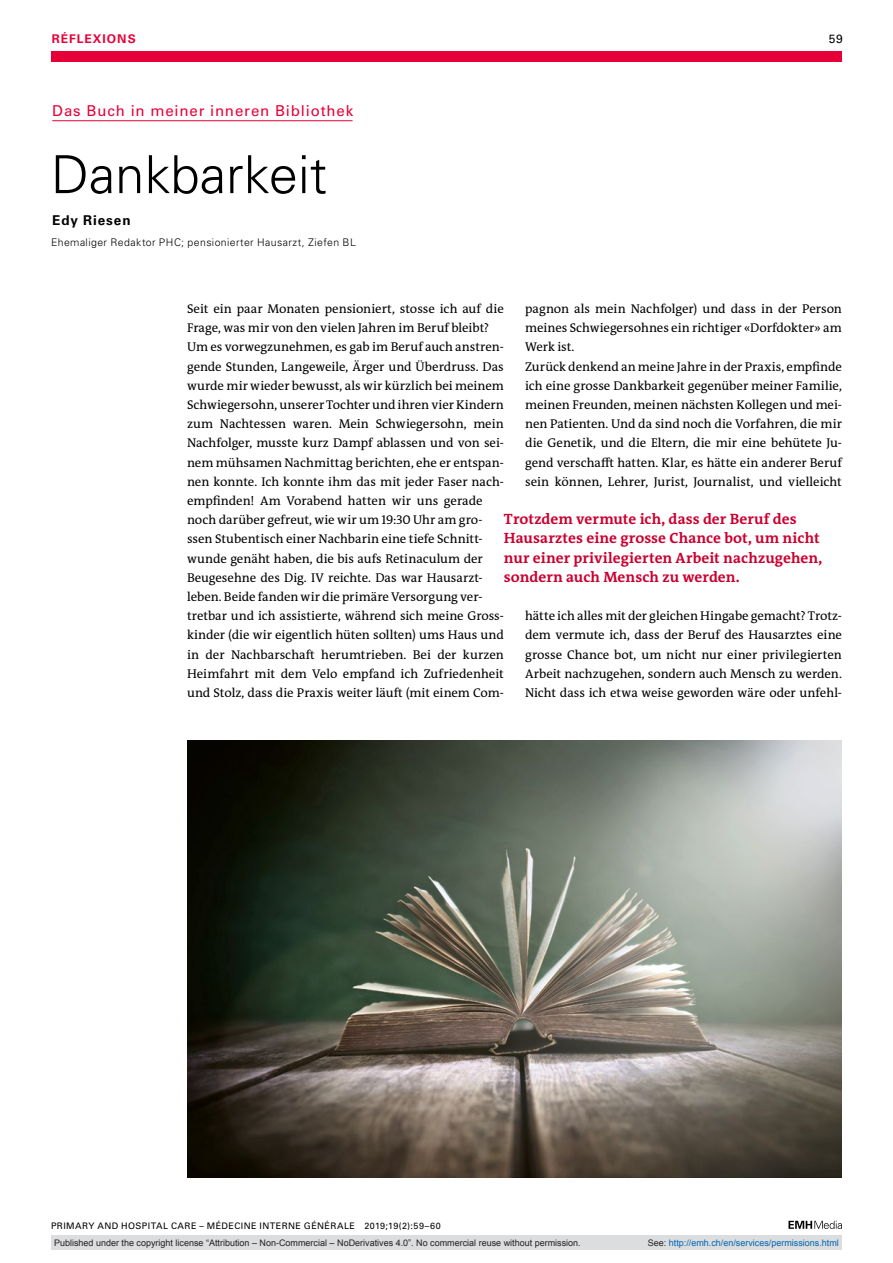
<style>
.page{position:relative;width:893px;height:1263px;background:#fff}
.page>*{position:absolute;margin:0;border:0;box-sizing:border-box;transform-origin:0 0}
.t1{font:300 52.5px "Univers LT Std";color:#000}
.t2{font:700 15px/19.2px "The Antiqua B W7";letter-spacing:.01em;color:#cb0030}
.t3{font:15px "Univers LT Std";letter-spacing:.055em;color:#e70038}
.t4{font:700 13.5px "Univers LT Std";letter-spacing:.07em;color:#000}
.t5{font:12.75px/19.2px "The Antiqua B W5 Plain";letter-spacing:-.005em;color:#000}
.t6{font:700 12px "Univers LT Std";letter-spacing:.085em;color:#e70038}
.t7{font:12px "Univers LT Std";color:#000}
.t8{font:300 10.5px "Univers LT Std";letter-spacing:.035em;color:#000}
.t9{font:9px "Arial";color:#231f20}
.t10{font:9px "Univers LT Std";letter-spacing:.05em;color:#000}
.t11{font:9px "Arial";color:#0166b3}
.s1{color:#231f20}
</style>
<div class="page">
<div style="left:51px;top:51px;width:791px;height:11px;background:#e70038"></div>
<svg style="left:788px;top:1221px;width:54px;height:8px"></svg>
<hr style="left:52px;top:120px;width:301px;height:1px;background:#e70038">
<img style="left:187px;top:741px;width:655px;height:436px">
<div style="left:51px;top:1235px;width:791px;height:15px;background:#dcdddf"></div>
<p class="t6" style="left:52px;top:31px;width:85px">RÉFLEXIONS</p>
<p class="t7" style="left:829px;top:31px;width:15px">59</p>
<p class="t3" style="left:52px;top:102px;width:302px">Das Buch in meiner inneren Bibliothek</p>
<h1 class="t1" style="left:51px;top:143px;width:278px">Dankbarkeit</h1>
<p class="t4" style="left:52px;top:212px;width:80px">Edy Riesen</p>
<p class="t8" style="left:51px;top:236px;width:306px">Ehemaliger Redaktor PHC; pensionierter Hausarzt, Ziefen BL</p>
<p class="t5" style="left:187px;top:299px;width:318px">Seit ein paar Monaten pensioniert, stosse ich auf die Frage, was mir von den vielen Jahren im Beruf bleibt?<br>Um es vorwegzunehmen, es gab im Beruf auch anstren&shy;gende Stunden, Langeweile, Ärger und Überdruss. Das wurde mir wieder bewusst, als wir kürzlich bei meinem Schwiegersohn, unserer Tochter und ihren vier Kindern zum Nachtessen waren. Mein Schwiegersohn, mein Nachfolger, musste kurz Dampf ablassen und von sei&shy;nem mühsamen Nachmittag berichten, ehe er entspan&shy;nen konnte. Ich konnte ihm das mit jeder Faser nach&shy;empfinden! Am Vorabend hatten wir uns gerade noch darüber gefreut, wie wir um 19:30 Uhr am gro&shy;ssen Stubentisch einer Nachbarin eine tiefe Schnitt&shy;wunde genäht haben, die bis aufs Retinaculum der Beugesehne des Dig. IV reichte. Das war Hausarzt&shy;leben. Beide fanden wir die primäre Versorgung ver&shy;tretbar und ich assistierte, während sich meine Gross&shy;kinder (die wir eigentlich hüten sollten) ums Haus und in der Nachbarschaft herumtrieben. Bei der kurzen Heimfahrt mit dem Velo empfand ich Zufriedenheit und Stolz, dass die Praxis weiter läuft (mit einem Com-</p>
<p class="t5" style="left:525px;top:299px;width:318px">pagnon als mein Nachfolger) und dass in der Person meines Schwiegersohnes ein richtiger «Dorfdokter» am Werk ist.<br>Zurück denkend an meine Jahre in der Praxis, empfinde ich eine grosse Dankbarkeit gegenüber meiner Familie, meinen Freunden, meinen nächsten Kollegen und mei&shy;nen Patienten. Und da sind noch die Vorfahren, die mir die Genetik, und die Eltern, die mir eine behütete Ju&shy;gend verschafft hatten. Klar, es hätte ein anderer Beruf sein können, Lehrer, Jurist, Journalist, und vielleicht</p>
<p class="t2" style="left:504px;top:510px;width:320px">Trotzdem vermute ich, dass der Beruf des Hausarztes eine grosse Chance bot, um nicht nur einer privilegierten Arbeit nachzugehen, sondern auch Mensch zu werden.</p>
<p class="t5" style="left:525px;top:606px;width:318px;text-align:justify">hätte ich alles mit der gleichen Hingabe gemacht? Trotz&shy;dem vermute ich, dass der Beruf des Hausarztes eine grosse Chance bot, um nicht nur einer privilegierten Arbeit nachzugehen, sondern auch Mensch zu werden.<br>Nicht dass ich etwa weise geworden wäre oder unfehl-</p>
<p class="t10" style="left:51px;top:1220px;width:391px">PRIMARY AND HOSPITAL CARE – MÉDECINE INTERNE GÉNÉRALE 2019;19(2):59–60</p>
<p class="t9" style="left:54px;top:1237px;width:528px">Published under the copyright license “Attribution – Non-Commercial – NoDerivatives 4.0”. No commercial reuse without permission.</p>
<p class="t11" style="left:648px;top:1237px;width:193px"><span class="s1">See:</span> http://emh.ch/en/services/permissions.html</p>
</div>
